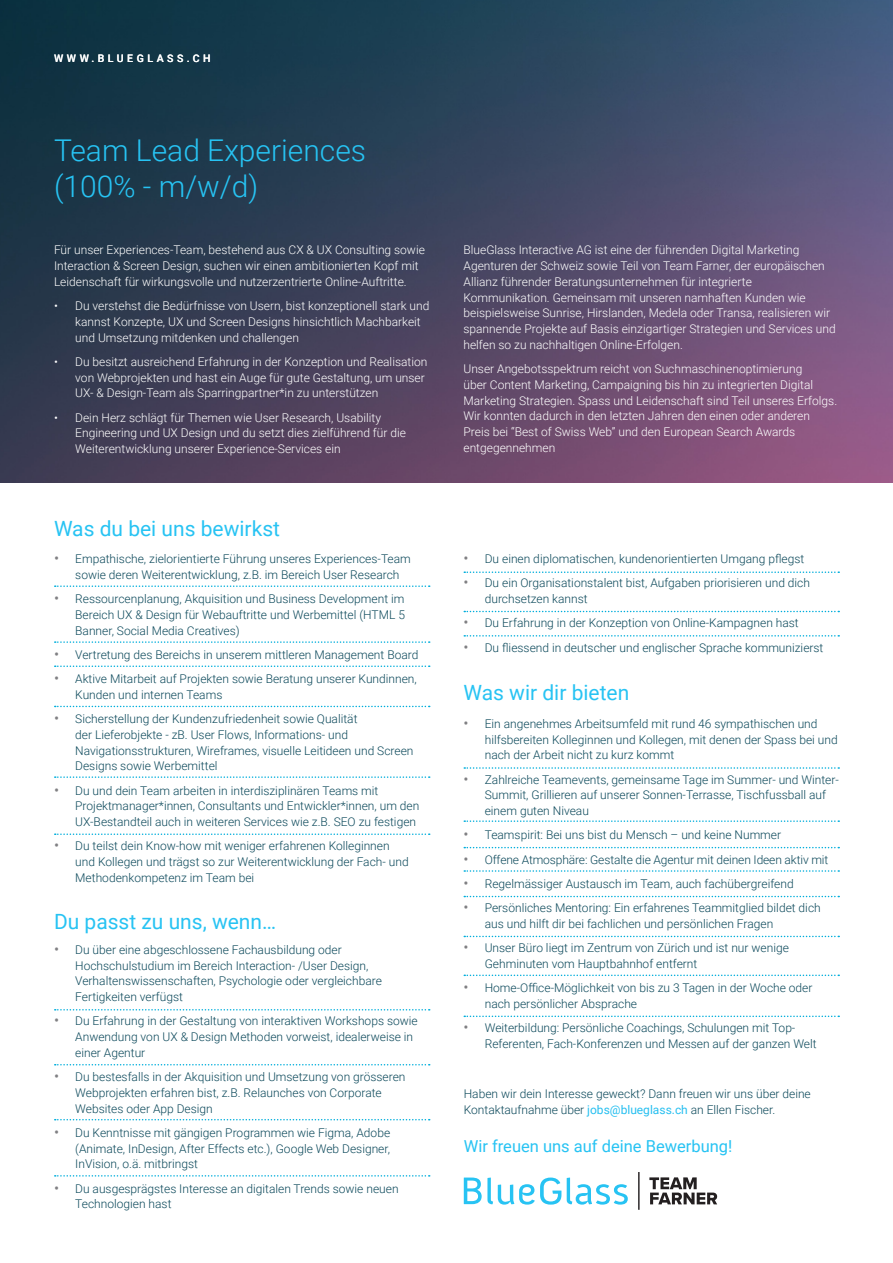
<style>
.page{position:relative;width:893px;height:1263px;background:#fff}
.page>*{position:absolute;margin:0;border:0;box-sizing:border-box;transform-origin:0 0}
.t1{font:300 30px/36px "Roboto";color:#27c3f3}
.t2{font:21px "Roboto";color:#27c3f3}
.t3{font:16.5px "Roboto";color:#27c3f3}
.Paragraph_Style_1{font:300 12px/15.8px "Roboto";color:#0b485a}
.t4{font:300 12px/15.8px "Roboto";color:#fff}
.t5{font:500 10.5px "Roboto";letter-spacing:.335em;color:#fff}
.s1{font-family:"Open Sans";font-weight:400;font-size:13.5px;color:#808083}
.s2{font-weight:400;color:#26bff0}
</style>
<div class="page">
<img style="left:0;top:0;width:893px;height:483px">
<svg style="left:55px;top:585px;width:375px;height:2px"></svg>
<svg style="left:55px;top:641px;width:375px;height:2px"></svg>
<svg style="left:55px;top:665px;width:375px;height:2px"></svg>
<svg style="left:55px;top:706px;width:375px;height:1px"></svg>
<svg style="left:55px;top:776px;width:375px;height:2px"></svg>
<svg style="left:55px;top:833px;width:375px;height:2px"></svg>
<svg style="left:55px;top:1009px;width:375px;height:1px"></svg>
<svg style="left:55px;top:1064px;width:375px;height:1px"></svg>
<svg style="left:55px;top:1119px;width:375px;height:1px"></svg>
<svg style="left:55px;top:1175px;width:375px;height:1px"></svg>
<svg style="left:464px;top:767px;width:375px;height:2px"></svg>
<svg style="left:464px;top:820px;width:375px;height:2px"></svg>
<svg style="left:464px;top:847px;width:375px;height:1px"></svg>
<svg style="left:464px;top:870px;width:375px;height:2px"></svg>
<svg style="left:464px;top:896px;width:375px;height:1px"></svg>
<svg style="left:464px;top:936px;width:375px;height:1px"></svg>
<svg style="left:464px;top:974px;width:375px;height:2px"></svg>
<svg style="left:464px;top:1015px;width:375px;height:2px"></svg>
<svg style="left:464px;top:571px;width:375px;height:2px"></svg>
<svg style="left:464px;top:611px;width:375px;height:1px"></svg>
<svg style="left:464px;top:635px;width:375px;height:2px"></svg>
<svg style="left:638px;top:1172px;width:79px;height:38px"></svg>
<svg style="left:464px;top:1177px;width:164px;height:27px"></svg>
<p class="t5" style="left:54px;top:51px;width:158px">WWW.BLUEGLASS.CH</p>
<p class="t1" style="left:54px;top:132px;width:313px">Team Lead Experiences (100% - m/w/d)</p>
<p class="t4" style="left:54px;top:242px;width:372px">Für unser Experiences-Team, bestehend aus CX &amp; UX Consulting sowie<br>Interaction &amp; Screen Design, suchen wir einen ambitionierten Kopf mit<br>Leidenschaft für wirkungsvolle und nutzerzentrierte Online-Auftritte.</p>
<p class="t4" style="left:75px;top:298px;width:356px;text-indent:-21px">• Du verstehst die Bedürfnisse von Usern, bist konzeptionell stark und kannst Konzepte, UX und Screen Designs hinsichtlich Machbarkeit und Umsetzung mitdenken und challengen</p>
<p class="t4" style="left:75px;top:353px;width:354px;text-indent:-21px">• Du besitzt ausreichend Erfahrung in der Konzeption und Realisation von Webprojekten und hast ein Auge für gute Gestaltung, um unser<br>UX- &amp; Design-Team als Sparringpartner*in zu unterstützen</p>
<p class="t4" style="left:75px;top:409px;width:332px;text-indent:-21px">• Dein Herz schlägt für Themen wie User Research, Usability<br>Engineering und UX Design und du setzt dies zielführend für die<br>Weiterentwicklung unserer Experience-Services ein</p>
<p class="t2" style="left:54px;top:513px;width:228px">Was du bei uns bewirkst</p>
<p class="Paragraph_Style_1" style="left:75px;top:551px;width:337px;text-indent:-21px"><span class="s1">•</span> Empathische, zielorientierte Führung unseres Experiences-Team sowie deren Weiterentwicklung, z.B. im Bereich User Research</p>
<p class="Paragraph_Style_1" style="left:75px;top:591px;width:331px;text-align:justify;text-indent:-21px"><span class="s1">•</span> Ressourcenplanung, Akquisition und Business Development im Bereich UX &amp; Design für Webauftritte und Werbemittel (HTML 5<br>Banner, Social Media Creatives)</p>
<p class="Paragraph_Style_1" style="left:54px;top:646px;width:366px"><span class="s1">•</span> Vertretung des Bereichs in unserem mittleren Management Board</p>
<p class="Paragraph_Style_1" style="left:75px;top:671px;width:343px;text-indent:-21px"><span class="s1">•</span> Aktive Mitarbeit auf Projekten sowie Beratung unserer Kundinnen,<br>Kunden und internen Teams</p>
<p class="Paragraph_Style_1" style="left:75px;top:711px;width:340px;text-indent:-21px"><span class="s1">•</span> Sicherstellung der Kundenzufriedenheit sowie Qualität<br>der Lieferobjekte - zB. User Flows, Informations- und Navigationsstrukturen, Wireframes, visuelle Leitideen und Screen Designs sowie Werbemittel</p>
<p class="Paragraph_Style_1" style="left:75px;top:782px;width:346px;text-indent:-21px"><span class="s1">•</span> Du und dein Team arbeiten in interdisziplinären Teams mit<br>Projektmanager*innen, Consultants und Entwickler*innen, um den<br>UX-Bestandteil auch in weiteren Services wie z.B. SEO zu festigen</p>
<p class="Paragraph_Style_1" style="left:75px;top:838px;width:335px;text-indent:-21px"><span class="s1">•</span> Du teilst dein Know-how mit weniger erfahrenen Kolleginnen und Kollegen und trägst so zur Weiterentwicklung der Fach- und<br>Methodenkompetenz im Team bei</p>
<p class="t2" style="left:54px;top:907px;width:224px">Du passt zu uns, wenn…</p>
<p class="Paragraph_Style_1" style="left:75px;top:941px;width:308px;text-indent:-21px"><span class="s1">•</span> Du über eine abgeschlossene Fachausbildung oder Hochschulstudium im Bereich Interaction- /User Design, Verhaltenswissenschaften, Psychologie oder vergleichbare Fertigkeiten verfügst</p>
<p class="Paragraph_Style_1" style="left:75px;top:1013px;width:344px;text-indent:-21px"><span class="s1">•</span> Du Erfahrung in der Gestaltung von interaktiven Workshops sowie<br>Anwendung von UX &amp; Design Methoden vorweist, idealerweise in einer Agentur</p>
<p class="Paragraph_Style_1" style="left:75px;top:1068px;width:332px;text-indent:-21px"><span class="s1">•</span> Du bestesfalls in der Akquisition und Umsetzung von grösseren<br>Webprojekten erfahren bist, z.B. Relaunches von Corporate<br>Websites oder App Design</p>
<p class="Paragraph_Style_1" style="left:75px;top:1124px;width:316px;text-align:justify;text-indent:-21px"><span class="s1">•</span> Du Kenntnisse mit gängigen Programmen wie Figma, Adobe (Animate, InDesign, After Effects etc.), Google Web Designer, InVision, o.ä. mitbringst</p>
<p class="Paragraph_Style_1" style="left:75px;top:1180px;width:325px;text-indent:-21px"><span class="s1">•</span> Du ausgesprägstes Interesse an digitalen Trends sowie neuen<br>Technologien hast</p>
<p class="t4" style="left:463px;top:242px;width:374px">BlueGlass Interactive AG ist eine der führenden Digital Marketing Agenturen der Schweiz sowie Teil von Team Farner, der europäischen Allianz führender Beratungsunternehmen für integrierte Kommunikation. Gemeinsam mit unseren namhaften Kunden wie beispielsweise Sunrise, Hirslanden, Medela oder Transa, realisieren wir spannende Projekte auf Basis einzigartiger Strategien und Services und helfen so zu nachhaltigen Online-Erfolgen.</p>
<p class="t4" style="left:463px;top:361px;width:375px">Unser Angebotsspektrum reicht von Suchmaschinenoptimierung<br>über Content Marketing, Campaigning bis hin zu integrierten Digital Marketing Strategien. Spass und Leidenschaft sind Teil unseres Erfolgs.<br>Wir konnten dadurch in den letzten Jahren den einen oder anderen Preis bei “Best of Swiss Web” und den European Search Awards entgegennehmen</p>
<p class="Paragraph_Style_1" style="left:463px;top:551px;width:342px"><span class="s1">•</span> Du einen diplomatischen, kundenorientierten Umgang pflegst</p>
<p class="Paragraph_Style_1" style="left:485px;top:575px;width:327px;text-indent:-21px"><span class="s1">•</span> Du ein Organisationstalent bist, Aufgaben priorisieren und dich durchsetzen kannst</p>
<p class="Paragraph_Style_1" style="left:463px;top:615px;width:337px"><span class="s1">•</span> Du Erfahrung in der Konzeption von Online-Kampagnen hast</p>
<p class="Paragraph_Style_1" style="left:463px;top:639px;width:361px"><span class="s1">•</span> Du fliessend in deutscher und englischer Sprache kommunizierst</p>
<p class="t2" style="left:463px;top:678px;width:167px">Was wir dir bieten</p>
<p class="Paragraph_Style_1" style="left:485px;top:715px;width:354px;text-indent:-21px"><span class="s1">•</span> Ein angenehmes Arbeitsumfeld mit rund 46 sympathischen und hilfsbereiten Kolleginnen und Kollegen, mit denen der Spass bei und nach der Arbeit nicht zu kurz kommt</p>
<p class="Paragraph_Style_1" style="left:485px;top:771px;width:356px;text-indent:-21px"><span class="s1">•</span> Zahlreiche Teamevents, gemeinsame Tage im Summer- und Winter-<br>Summit, Grillieren auf unserer Sonnen-Terrasse, Tischfussball auf einem guten Niveau</p>
<p class="Paragraph_Style_1" style="left:463px;top:827px;width:319px"><span class="s1">•</span> Teamspirit: Bei uns bist du Mensch – und keine Nummer</p>
<p class="Paragraph_Style_1" style="left:463px;top:851px;width:366px"><span class="s1">•</span> Offene Atmosphäre: Gestalte die Agentur mit deinen Ideen aktiv mit</p>
<p class="Paragraph_Style_1" style="left:463px;top:875px;width:332px"><span class="s1">•</span> Regelmässiger Austausch im Team, auch fachübergreifend</p>
<p class="Paragraph_Style_1" style="left:485px;top:900px;width:337px;text-indent:-21px"><span class="s1">•</span> Persönliches Mentoring: Ein erfahrenes Teammitglied bildet dich aus und hilft dir bei fachlichen und persönlichen Fragen</p>
<p class="Paragraph_Style_1" style="left:485px;top:940px;width:306px;text-indent:-21px"><span class="s1">•</span> Unser Büro liegt im Zentrum von Zürich und ist nur wenige<br>Gehminuten vom Hauptbahnhof entfernt</p>
<p class="Paragraph_Style_1" style="left:485px;top:980px;width:329px;text-indent:-21px"><span class="s1">•</span> Home-Office-Möglichkeit von bis zu 3 Tagen in der Woche oder nach persönlicher Absprache</p>
<p class="Paragraph_Style_1" style="left:485px;top:1020px;width:333px;text-indent:-21px"><span class="s1">•</span> Weiterbildung: Persönliche Coachings, Schulungen mit Top-<br>Referenten, Fach-Konferenzen und Messen auf der ganzen Welt</p>
<p class="Paragraph_Style_1" style="left:464px;top:1085px;width:349px;line-height:16.5px">Haben wir dein Interesse geweckt? Dann freuen wir uns über deine<br>Kontaktaufnahme über <span class="s2">jobs@blueglass.ch</span> an Ellen Fischer.</p>
<p class="t3" style="left:464px;top:1134px;width:270px">Wir freuen uns auf deine Bewerbung!</p>
</div>
